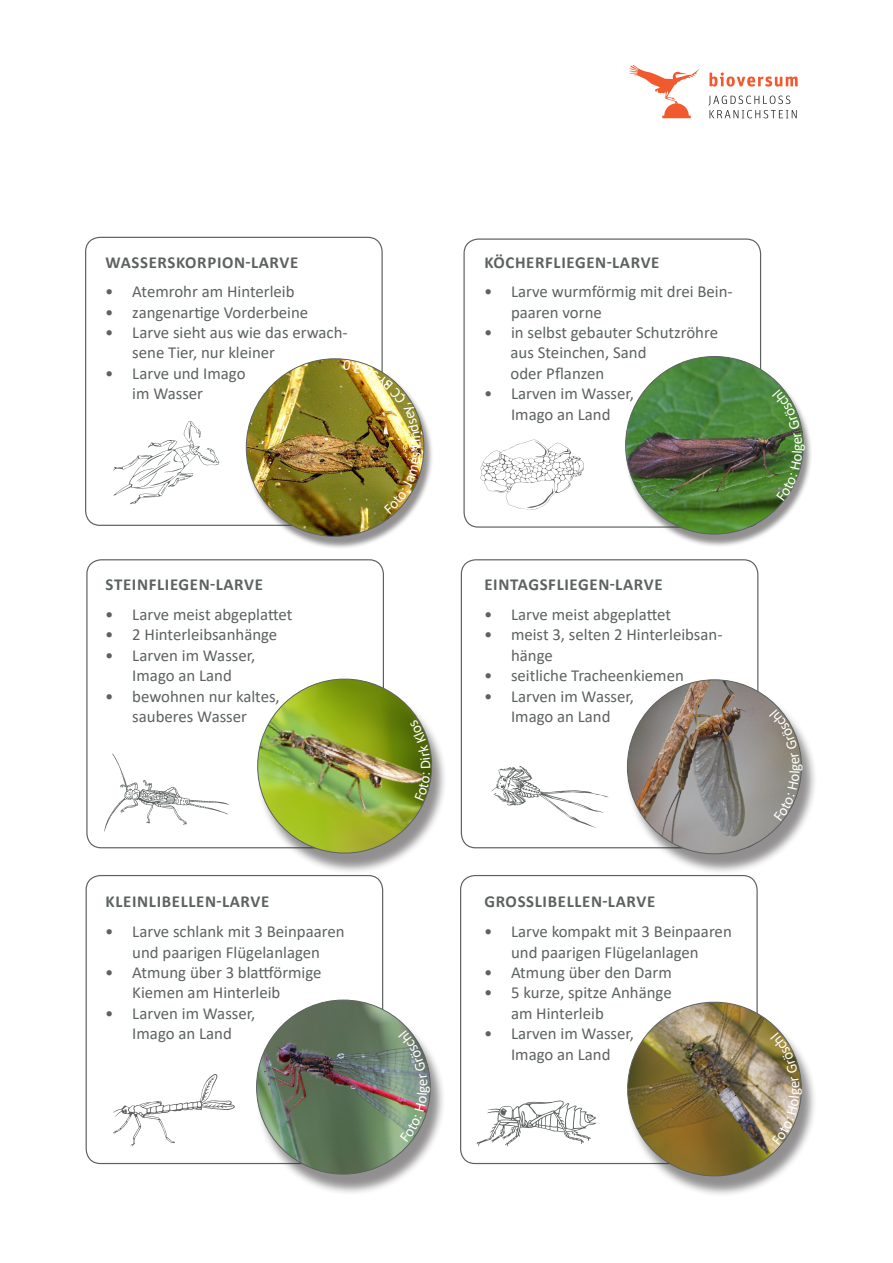
<style>
.page{position:relative;width:893px;height:1263px;background:#fff}
.page>*{position:absolute;margin:0;border:0;box-sizing:border-box;transform-origin:0 0}
.Überschrift_grau__Ca{font:16.8px/20.4px "Calibri";color:#5d6261;text-align:center}
.Überschrift_grau__Ca-2{font:700 16.8px "Calibri";letter-spacing:.04em;color:#5d6261}
.Bildquelle{font:15px "Calibri";color:#fff}
</style>
<div class="page">
<svg style="left:629px;top:65px;width:70px;height:53px"></svg>
<svg style="left:709px;top:72px;width:89px;height:15px"></svg>
<svg style="left:708px;top:96px;width:89px;height:22px"></svg>
<svg style="left:480px;top:439px;width:104px;height:71px"></svg>
<div style="left:245px;top:361px;width:189px;height:188px;background:#231f20;opacity:.5"></div>
<img style="left:246px;top:359px;width:178px;height:177px;border-radius:87px">
<div style="left:625px;top:359px;width:188px;height:188px;background:#231f20;opacity:.5"></div>
<img style="left:626px;top:357px;width:177px;height:177px;border-radius:87px">
<svg style="left:491px;top:766px;width:118px;height:62px"></svg>
<svg style="left:113px;top:1074px;width:121px;height:72px"></svg>
<svg style="left:477px;top:1100px;width:119px;height:46px"></svg>
<div style="left:626px;top:1006px;width:191px;height:191px;background:#231f20;opacity:.5"></div>
<div style="left:257px;top:684px;width:190px;height:190px;background:#231f20;opacity:.5"></div>
<div style="left:626px;top:684px;width:191px;height:191px;background:#231f20;opacity:.5"></div>
<img style="left:627px;top:680px;width:174px;height:174px;border-radius:87px">
<div style="left:255px;top:1004px;width:191px;height:191px;background:#231f20;opacity:.5"></div>
<img style="left:257px;top:1000px;width:173px;height:174px;border-radius:87px">
<svg style="left:114px;top:421px;width:105px;height:83px"></svg>
<svg style="left:104px;top:753px;width:125px;height:79px"></svg>
<img style="left:343px;top:360px;width:78px;height:154px">
<svg style="left:776px;top:451px;width:26px;height:50px"></svg>
<svg style="left:772px;top:389px;width:30px;height:55px;background:#699358"></svg>
<img style="left:616px;top:990px;width:197px;height:198px">
<img style="left:246px;top:667px;width:197px;height:196px">
<svg style="left:773px;top:771px;width:27px;height:50px"></svg>
<svg style="left:769px;top:709px;width:31px;height:55px;background:#9d978e"></svg>
<svg style="left:398px;top:1030px;width:32px;height:112px;background:#909a8e"></svg>
<p class="Überschrift_grau__Ca-2" style="left:106px;top:251px;width:194px">WASSERSKORPION-LARVE</p>
<p class="Überschrift_grau__Ca" style="left:105px;top:281px;width:191px">• Atemrohr am Hinterleib</p>
<p class="Überschrift_grau__Ca" style="left:105px;top:301px;width:204px">• zangenartige Vorderbeine</p>
<p class="Überschrift_grau__Ca" style="left:132px;top:322px;width:217px;text-align:left;text-indent:-27px">• Larve sieht aus wie das erwach&shy;sene Tier, nur kleiner</p>
<p class="Überschrift_grau__Ca" style="left:132px;top:363px;width:115px;text-align:left;text-indent:-27px">• Larve und Imago im Wasser</p>
<p class="Überschrift_grau__Ca-2" style="left:106px;top:573px;width:159px">STEINFLIEGEN-LARVE</p>
<p class="Überschrift_grau__Ca" style="left:105px;top:604px;width:189px">• Larve meist abgeplattet</p>
<p class="Überschrift_grau__Ca" style="left:105px;top:624px;width:174px">• 2 Hinterleibsanhänge</p>
<p class="Überschrift_grau__Ca" style="left:105px;top:645px;width:152px">• Larven im Wasser,<br>Imago an Land</p>
<p class="Überschrift_grau__Ca" style="left:105px;top:685px;width:176px">• bewohnen nur kaltes, sauberes Wasser</p>
<p class="Überschrift_grau__Ca-2" style="left:484px;top:251px;width:177px">KÖCHERFLIEGEN-LARVE</p>
<p class="Überschrift_grau__Ca" style="left:511px;top:281px;width:223px;text-align:left;text-indent:-27px">• Larve wurmförmig mit drei Bein&shy;paaren vorne</p>
<p class="Überschrift_grau__Ca" style="left:484px;top:322px;width:236px">• in selbst gebauter Schutzröhre</p>
<p class="Überschrift_grau__Ca" style="left:511px;top:342px;width:137px">aus Steinchen, Sand</p>
<p class="Überschrift_grau__Ca" style="left:511px;top:363px;width:95px">oder Pflanzen</p>
<p class="Überschrift_grau__Ca" style="left:484px;top:383px;width:152px">• Larven im Wasser,<br>Imago an Land</p>
<p class="Überschrift_grau__Ca-2" style="left:484px;top:573px;width:180px">EINTAGSFLIEGEN-LARVE</p>
<p class="Überschrift_grau__Ca" style="left:484px;top:604px;width:189px">• Larve meist abgeplattet</p>
<p class="Überschrift_grau__Ca" style="left:511px;top:624px;width:213px;text-align:left;text-indent:-27px">• meist 3, selten 2 Hinterleibsan&shy;hänge</p>
<p class="Überschrift_grau__Ca" style="left:484px;top:665px;width:201px">• seitliche Tracheenkiemen</p>
<p class="Überschrift_grau__Ca" style="left:484px;top:685px;width:152px">• Larven im Wasser,<br>Imago an Land</p>
<p class="Überschrift_grau__Ca-2" style="left:106px;top:890px;width:165px">KLEINLIBELLEN-LARVE</p>
<p class="Überschrift_grau__Ca-2" style="left:484px;top:890px;width:172px">GROSSLIBELLEN-LARVE</p>
<p class="Überschrift_grau__Ca" style="left:105px;top:921px;width:241px">• Larve schlank mit 3 Beinpaaren und paarigen Flügelanlagen</p>
<p class="Überschrift_grau__Ca" style="left:132px;top:962px;width:191px;text-align:left;text-indent:-27px">• Atmung über 3 blattförmige<br>Kiemen am Hinterleib</p>
<p class="Überschrift_grau__Ca" style="left:105px;top:1002px;width:152px">• Larven im Wasser,<br>Imago an Land</p>
<p class="Überschrift_grau__Ca" style="left:484px;top:921px;width:249px">• Larve kompakt mit 3 Beinpaaren und paarigen Flügelanlagen</p>
<p class="Überschrift_grau__Ca" style="left:484px;top:962px;width:189px">• Atmung über den Darm</p>
<p class="Überschrift_grau__Ca" style="left:511px;top:982px;width:162px;text-align:left;text-indent:-27px">• 5 kurze, spitze Anhänge am Hinterleib</p>
<p class="Überschrift_grau__Ca" style="left:484px;top:1023px;width:152px">• Larven im Wasser,<br>Imago an Land</p>
<p class="Bildquelle" style="left:787px;top:451px;width:9px;rotate:-90deg">g</p>
<p class="Bildquelle" style="left:784px;top:771px;width:9px;rotate:-90deg">g</p>
</div>
